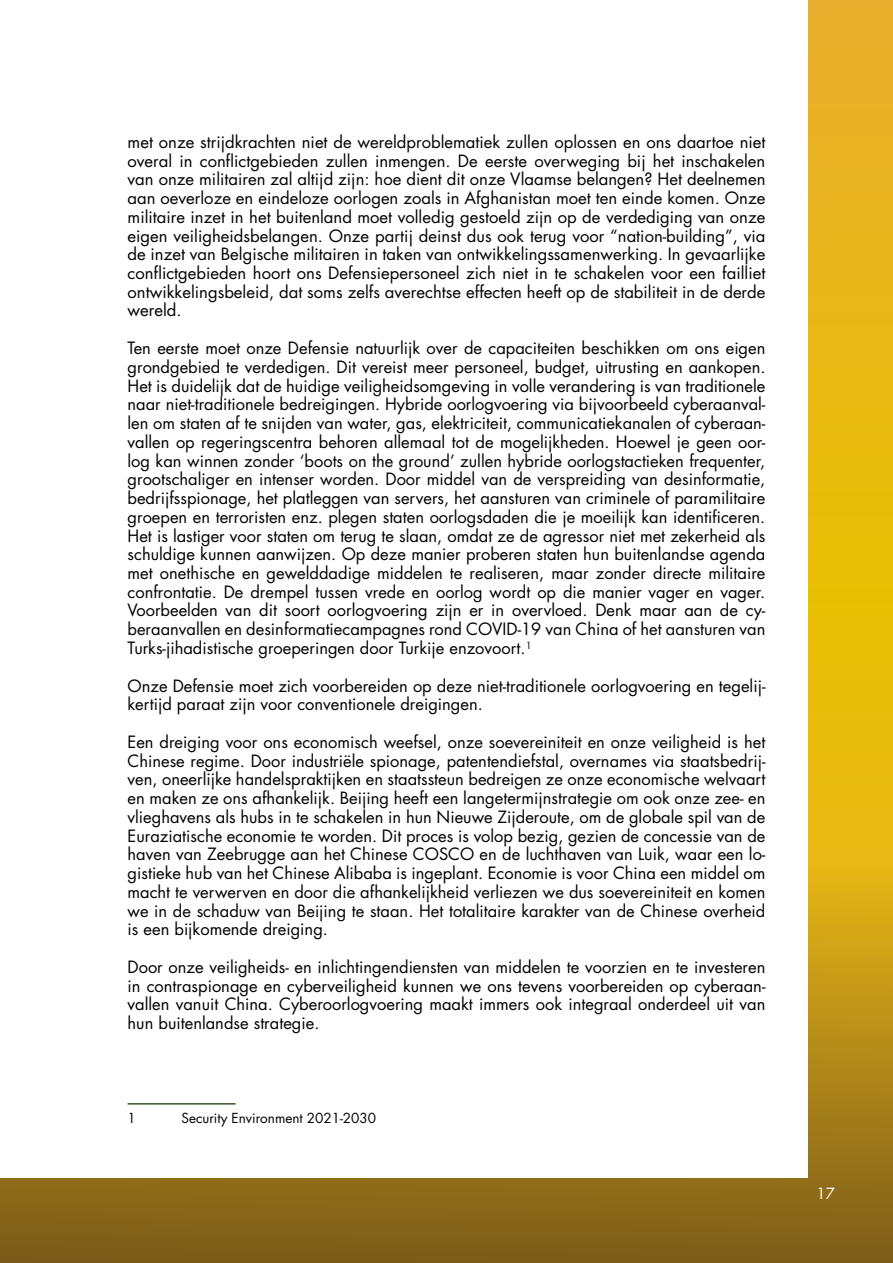
<style>
.page{position:relative;width:893px;height:1263px;background:#fff}
.page>*{position:absolute;margin:0;border:0;box-sizing:border-box;transform-origin:0 0}
.t1{font:16.5px/18.8px "Futura Std";color:#000;text-align:justify}
.t2{font:15px "Futura Std";color:#fff}
.t3{font:13.5px "Futura Std";color:#000}
</style>
<div class="page">
<svg style="left:808px;top:0;width:85px;height:726px;background:#e8b715"></svg>
<div style="left:0;top:726px;width:893px;height:537px;background:linear-gradient(to bottom,#fdcc10,#825f1c)"></div>
<div style="left:0;top:0;width:808px;height:1178px;background:#fff"></div>
<hr style="left:128px;top:1103px;width:108px;height:1px;background:#355925">
<p class="t1" style="left:128px;top:132px;width:639px">met onze strijdkrachten niet de wereldproblematiek zullen oplossen en ons daartoe niet overal in conflictgebieden zullen inmengen. De eerste overweging bij het inschakelen van onze militairen zal altijd zijn: hoe dient dit onze Vlaamse belangen? Het deelnemen aan oeverloze en eindeloze oorlogen zoals in Afghanistan moet ten einde komen. Onze militaire inzet in het buitenland moet volledig gestoeld zijn op de verdediging van onze eigen veiligheidsbelangen. Onze partij deinst dus ook terug voor “nation-building”, via de inzet van Belgische militairen in taken van ontwikkelingssamenwerking. In gevaarlijke conflictgebieden hoort ons Defensiepersoneel zich niet in te schakelen voor een failliet ontwikkelingsbeleid, dat soms zelfs averechtse effecten heeft op de stabiliteit in de derde wereld.</p>
<p class="t1" style="left:128px;top:339px;width:639px">Ten eerste moet onze Defensie natuurlijk over de capaciteiten beschikken om ons eigen grondgebied te verdedigen. Dit vereist meer personeel, budget, uitrusting en aankopen.<br>Het is duidelijk dat de huidige veiligheidsomgeving in volle verandering is van traditionele naar niet-traditionele bedreigingen. Hybride oorlogvoering via bijvoorbeeld cyberaanval&shy;len om staten af te snijden van water, gas, elektriciteit, communicatiekanalen of cyberaan&shy;vallen op regeringscentra behoren allemaal tot de mogelijkheden. Hoewel je geen oor&shy;log kan winnen zonder ‘boots on the ground’ zullen hybride oorlogstactieken frequenter, grootschaliger en intenser worden. Door middel van de verspreiding van desinformatie, bedrijfsspionage, het platleggen van servers, het aansturen van criminele of paramilitaire groepen en terroristen enz. plegen staten oorlogsdaden die je moeilijk kan identificeren.<br>Het is lastiger voor staten om terug te slaan, omdat ze de agressor niet met zekerheid als schuldige kunnen aanwijzen. Op deze manier proberen staten hun buitenlandse agenda met onethische en gewelddadige middelen te realiseren, maar zonder directe militaire confrontatie. De drempel tussen vrede en oorlog wordt op die manier vager en vager.<br>Voorbeelden van dit soort oorlogvoering zijn er in overvloed. Denk maar aan de cy&shy;beraanvallen en desinformatiecampagnes rond COVID-19 van China of het aansturen van Turks-jihadistische groeperingen door Turkije enzovoort.<sup>1</sup></p>
<p class="t1" style="left:128px;top:676px;width:639px">Onze Defensie moet zich voorbereiden op deze niet-traditionele oorlogvoering en tegelij&shy;kertijd paraat zijn voor conventionele dreigingen.</p>
<p class="t1" style="left:128px;top:732px;width:639px">Een dreiging voor ons economisch weefsel, onze soevereiniteit en onze veiligheid is het Chinese regime. Door industriële spionage, patentendiefstal, overnames via staatsbedrij&shy;ven, oneerlijke handelspraktijken en staatssteun bedreigen ze onze economische welvaart en maken ze ons afhankelijk. Beijing heeft een langetermijnstrategie om ook onze zee- en vlieghavens als hubs in te schakelen in hun Nieuwe Zijderoute, om de globale spil van de Euraziatische economie te worden. Dit proces is volop bezig, gezien de concessie van de haven van Zeebrugge aan het Chinese COSCO en de luchthaven van Luik, waar een lo&shy;gistieke hub van het Chinese Alibaba is ingeplant. Economie is voor China een middel om macht te verwerven en door die afhankelijkheid verliezen we dus soevereiniteit en komen we in de schaduw van Beijing te staan. Het totalitaire karakter van de Chinese overheid is een bijkomende dreiging.</p>
<p class="t1" style="left:128px;top:957px;width:639px">Door onze veiligheids- en inlichtingendiensten van middelen te voorzien en te investeren in contraspionage en cyberveiligheid kunnen we ons tevens voorbereiden op cyberaan&shy;vallen vanuit China. Cyberoorlogvoering maakt immers ook integraal onderdeel uit van hun buitenlandse strategie.</p>
<p class="t3" style="left:128px;top:1109px;width:10px">1</p>
<p class="t3" style="left:182px;top:1109px;width:196px">Security Environment 2021-2030</p>
<p class="t2" style="left:816px;top:1184px;width:20px">17</p>
</div>
